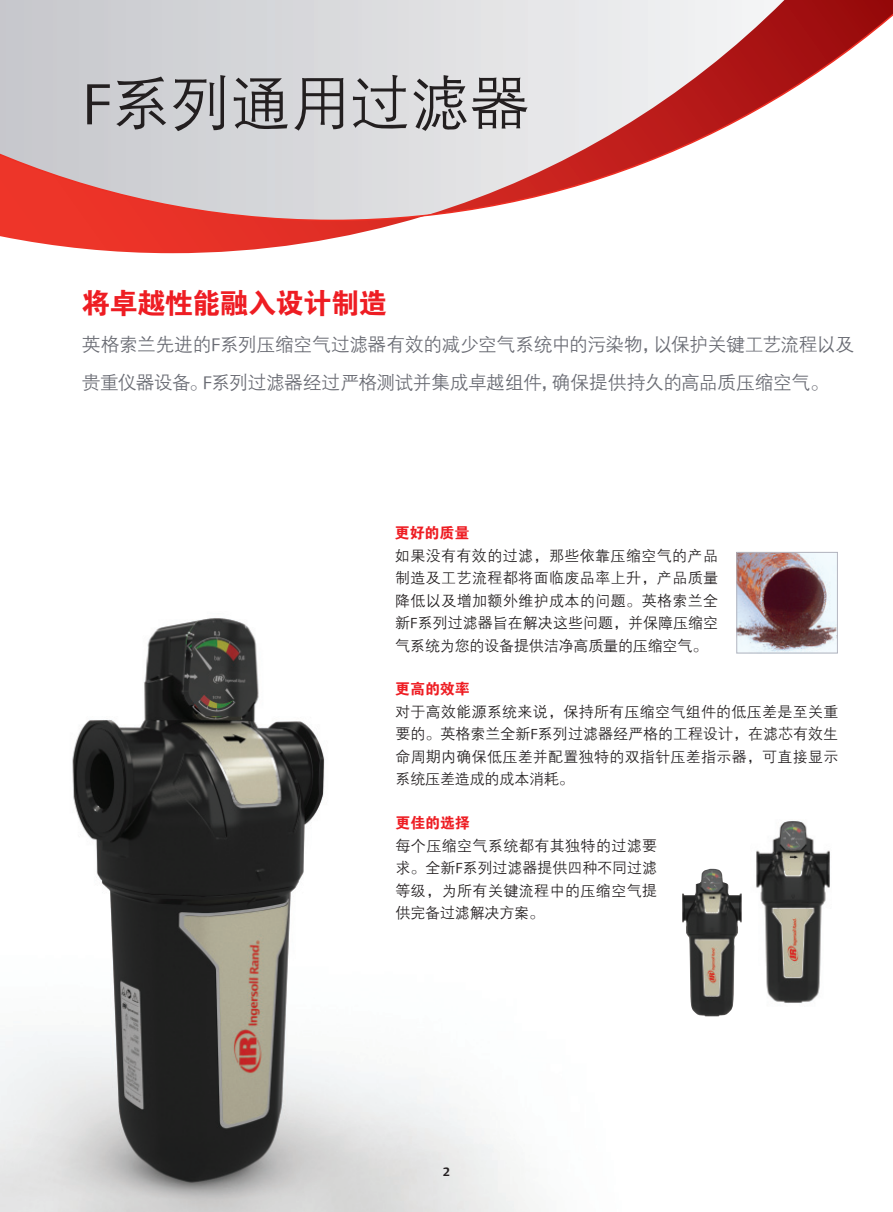
<style>
.page{position:relative;width:893px;height:1212px;background:#fff}
.page>*{position:absolute;margin:0;border:0;box-sizing:border-box;transform-origin:0 0}
.t1{font:60px "FZZDXJW GB1 0";letter-spacing:-.005em;color:#231f20}
.t2{font:28.5px "FZDHTJW GB1 0";letter-spacing:-.03em;color:#ee1d23}
.t3{font:18.75px/37.5px "FZZDXJW GB1 0";letter-spacing:-.02em;color:#696b73}
.t4{font:15px/22.5px "FZZDXJW GB1 0";color:#231f20;text-align:justify}
.t5{font:15px "FZDHTJW GB1 0";letter-spacing:-.01em;color:#ee1d23}
.t6{font:12.75px "Foundry Form Sansbold";color:#231f20}
.s1{font-family:"Foundry Form Sansbook"}
</style>
<div class="page">
<svg style="left:0;top:221px;width:407px;height:32px"></svg>
<svg style="left:0;top:0;width:893px;height:221px"></svg>
<img style="left:0;top:618px;width:530px;height:594px">
<img style="left:738px;top:554px;width:98px;height:97px">
<div style="left:736px;top:552px;width:102px;height:101px;border:1px solid #b3b5bf"></div>
<img style="left:756px;top:821px;width:74px;height:182px">
<img style="left:682px;top:869px;width:60px;height:147px">
<h1 class="t1" style="left:82px;top:72px;width:449px"><span class="s1">F</span>系列通用过滤器</h1>
<h2 class="t2" style="left:82px;top:287px;width:307px">将卓越性能融入设计制造</h2>
<p class="t3" style="left:82px;top:327px;width:774px">英格索兰先进的<span class="s1">F</span>系列压缩空气过滤器有效的减少空气系统中的污染物，以保护关键工艺流程以及贵重仪器设备。<span class="s1">F</span>系列过滤器经过严格测试并集成卓越组件，确保提供持久的高品质压缩空气。</p>
<p class="t5" style="left:395px;top:525px;width:76px">更好的质量</p>
<p class="t4" style="left:395px;top:545px;width:325px">如果没有有效的过滤，那些依靠压缩空气的产品制造及工艺流程都将面临废品率上升，产品质量降低以及增加额外维护成本的问题。英格索兰全新<span class="s1">F</span>系列过滤器旨在解决这些问题，并保障压缩空气系统为您的设备提供洁净高质量的压缩空气。</p>
<p class="t5" style="left:395px;top:681px;width:76px">更高的效率</p>
<p class="t4" style="left:395px;top:701px;width:445px">对于高效能源系统来说，保持所有压缩空气组件的低压差是至关重要的。英格索兰全新<span class="s1">F</span>系列过滤器经严格的工程设计，在滤芯有效生命周期内确保低压差并配置独特的双指针压差指示器，可直接显示系统压差造成的成本消耗。</p>
<p class="t5" style="left:396px;top:815px;width:76px">更佳的选择</p>
<p class="t4" style="left:395px;top:835px;width:263px">每个压缩空气系统都有其独特的过滤要求。全新<span class="s1">F</span>系列过滤器提供四种不同过滤等级，为所有关键流程中的压缩空气提供完备过滤解决方案。</p>
<p class="t6" style="left:443px;top:1165px;width:8px">2</p>
</div>
